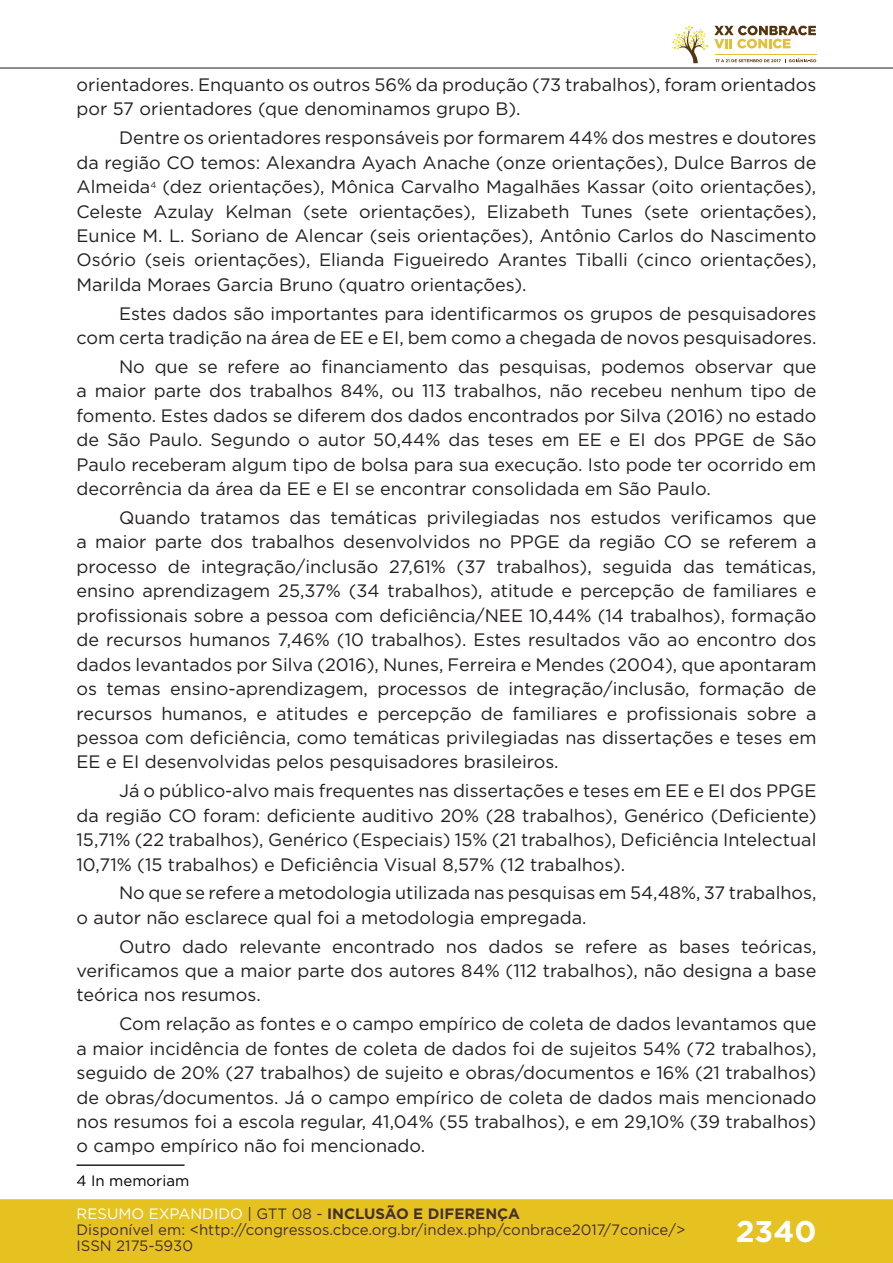
<style>
.page{position:relative;width:893px;height:1263px;background:#fff}
.page>*{position:absolute;margin:0;border:0;box-sizing:border-box;transform-origin:0 0}
.t1{font:700 30px "Gotham";color:#fff}
.t2{font:18px/24.5px "Gotham";color:#231f20;text-align:justify}
.t3{font:15px/16px "Gotham";color:#462f2a}
.t4{font:15px "Gotham";color:#000001}
.s1{color:#fff}
.s2{color:#442f2a}
.s3{font-weight:700;color:#442f2a}
</style>
<div class="page">
<div style="left:0;top:1199px;width:893px;height:64px;background:#e6c221;border:2px solid #e6c221"></div>
<hr style="left:0;top:67px;width:893px;height:2px;background:#442f2a">
<svg style="left:672px;top:26px;width:144px;height:37px"></svg>
<hr style="left:77px;top:1164px;width:108px;height:2px;background:#231f20">
<p class="t2" style="left:77px;top:72px;width:741px">orientadores. Enquanto os outros 56% da produção (73 trabalhos), foram orientados por 57 orientadores (que denominamos grupo B).</p>
<p class="t2" style="left:77px;top:125px;width:741px;text-indent:43px">Dentre os orientadores responsáveis por formarem 44% dos mestres e doutores da região CO temos: Alexandra Ayach Anache (onze orientações), Dulce Barros de Almeida<sup>4</sup> (dez orientações), Mônica Carvalho Magalhães Kassar (oito orientações), Celeste Azulay Kelman (sete orientações), Elizabeth Tunes (sete orientações), Eunice M. L. Soriano de Alencar (seis orientações), Antônio Carlos do Nascimento Osório (seis orientações), Elianda Figueiredo Arantes Tiballi (cinco orientações), Marilda Moraes Garcia Bruno (quatro orientações).</p>
<p class="t2" style="left:77px;top:301px;width:741px;text-align:right">Estes dados são importantes para identificarmos os grupos de pesquisadores com certa tradição na área de EE e EI, bem como a chegada de novos pesquisadores.</p>
<p class="t2" style="left:77px;top:354px;width:741px;text-indent:43px">No que se refere ao financiamento das pesquisas, podemos observar que a maior parte dos trabalhos 84%, ou 113 trabalhos, não recebeu nenhum tipo de fomento. Estes dados se diferem dos dados encontrados por Silva (2016) no estado de São Paulo. Segundo o autor 50,44% das teses em EE e EI dos PPGE de São Paulo receberam algum tipo de bolsa para sua execução. Isto pode ter ocorrido em decorrência da área da EE e EI se encontrar consolidada em São Paulo.</p>
<p class="t2" style="left:77px;top:505px;width:741px;text-indent:43px">Quando tratamos das temáticas privilegiadas nos estudos verificamos que a maior parte dos trabalhos desenvolvidos no PPGE da região CO se referem a processo de integração/inclusão 27,61% (37 trabalhos), seguida das temáticas, ensino aprendizagem 25,37% (34 trabalhos), atitude e percepção de familiares e profissionais sobre a pessoa com deficiência/NEE 10,44% (14 trabalhos), formação de recursos humanos 7,46% (10 trabalhos). Estes resultados vão ao encontro dos dados levantados por Silva (2016), Nunes, Ferreira e Mendes (2004), que apontaram os temas ensino-aprendizagem, processos de integração/inclusão, formação de recursos humanos, e atitudes e percepção de familiares e profissionais sobre a pessoa com deficiência, como temáticas privilegiadas nas dissertações e teses em EE e EI desenvolvidas pelos pesquisadores brasileiros.</p>
<p class="t2" style="left:77px;top:778px;width:741px;text-indent:43px">Já o público-alvo mais frequentes nas dissertações e teses em EE e EI dos PPGE da região CO foram: deficiente auditivo 20% (28 trabalhos), Genérico (Deficiente)<br>15,71% (22 trabalhos), Genérico (Especiais) 15% (21 trabalhos), Deficiência Intelectual 10,71% (15 trabalhos) e Deficiência Visual 8,57% (12 trabalhos).</p>
<p class="t2" style="left:77px;top:880px;width:741px;text-indent:43px">No que se refere a metodologia utilizada nas pesquisas em 54,48%, 37 trabalhos, o autor não esclarece qual foi a metodologia empregada.</p>
<p class="t2" style="left:77px;top:933px;width:741px;text-indent:43px">Outro dado relevante encontrado nos dados se refere as bases teóricas, verificamos que a maior parte dos autores 84% (112 trabalhos), não designa a base teórica nos resumos.</p>
<p class="t2" style="left:77px;top:1011px;width:741px;text-indent:43px">Com relação as fontes e o campo empírico de coleta de dados levantamos que a maior incidência de fontes de coleta de dados foi de sujeitos 54% (72 trabalhos), seguido de 20% (27 trabalhos) de sujeito e obras/documentos e 16% (21 trabalhos) de obras/documentos. Já o campo empírico de coleta de dados mais mencionado nos resumos foi a escola regular, 41,04% (55 trabalhos), e em 29,10% (39 trabalhos) o campo empírico não foi mencionado.</p>
<p class="t4" style="left:77px;top:1171px;width:114px">4 In memoriam</p>
<p class="t3" style="left:77px;top:1205px;width:610px"><span class="s1">RESUMO EXPANDIDO</span> <span class="s2">| GTT 08 -</span> <span class="s3">INCLUSÃO E DIFERENÇA<br></span>Disponível em: &lt;http://congressos.cbce.org.br/index.php/conbrace2017/7conice/&gt;<br>ISSN 2175-5930</p>
<h1 class="t1" style="left:736px;top:1212px;width:82px">2340</h1>
</div>
